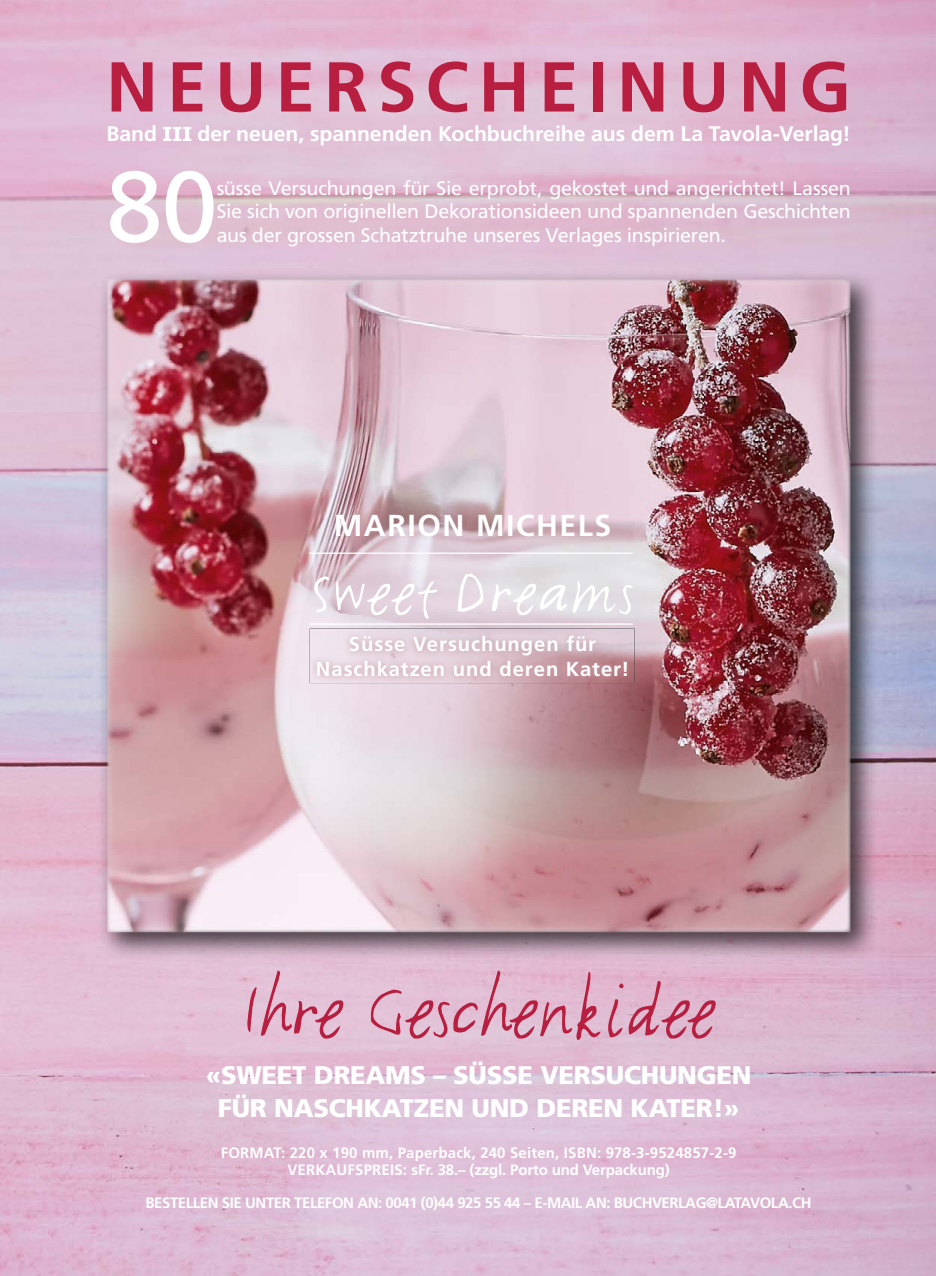
<style>
.page{position:relative;width:936px;height:1276px;background:#fff}
.page>*{position:absolute;margin:0;border:0;box-sizing:border-box;transform-origin:0 0}
.t1{font:99.9px "Frutiger LT Std";color:#fff}
.t2{font:88.8px "Leftscript";color:#b71e3f}
.t3{font:72.75px "Leftscript";letter-spacing:.04em;color:#fff}
.t4{font:700 70.5px "Frutiger LT Std";letter-spacing:.13em;color:#b71e3f}
.t5{font:700 30.3px "Frutiger LT Std";letter-spacing:.05em;color:#fff}
.t6{font:900 25.5px/32.7px "Frutiger LT Std";letter-spacing:-.01em;color:#fff;text-align:center}
.t7{font:700 21px "Frutiger LT Std";letter-spacing:-.005em;color:#fff}
.t8{font:700 20.25px/24.3px "Frutiger LT Std";letter-spacing:.045em;color:#fff;text-align:center}
.t9{font:19.5px/23.4px "Frutiger LT Std";letter-spacing:-.015em;color:#fff;text-align:justify}
.t10{font:700 15px/16.5px "Frutiger LT Std";letter-spacing:.01em;color:#fff;text-align:center}
.t11{font:700 15px "Frutiger LT Std";letter-spacing:-.03em;color:#fff}
.s1{font-family:"Rockwell"}
</style>
<div class="page">
<img style="left:0;top:0;width:935px;height:1276px">
<div style="left:96px;top:269px;width:783px;height:692px;background:#000;opacity:.7"></div>
<div style="left:106px;top:278px;width:746px;height:656px;background:#fff;opacity:.75"></div>
<h3 class="t4" style="left:106px;top:46px;width:746px">NEUERSCHEINUNG</h3>
<p class="t7" style="left:106px;top:121px;width:746px">Band <span class="s1">III</span> der neuen, spannenden Kochbuchreihe aus dem La Tavola-Verlag!</p>
<h1 class="t1" style="left:106px;top:148px;width:113px">80</h1>
<p class="t9" style="left:217px;top:176px;width:635px">süsse Versuchungen für Sie erprobt, gekostet und angerichtet! Lassen Sie sich von originellen Dekorationsideen und spannenden Geschichten aus der grossen Schatztruhe unseres Verlages inspirieren.</p>
<h3 class="t5" style="left:334px;top:508px;width:279px">MARION MICHELS</h3>
<h3 class="t3" style="left:311px;top:551px;width:325px">Sweet Dreams</h3>
<p class="t8" style="left:316px;top:632px;width:315px">Süsse Versuchungen für<br>Naschkatzen und deren Kater!</p>
<h2 class="t2" style="left:242px;top:960px;width:475px">Ihre Geschenkidee</h2>
<h3 class="t6" style="left:206px;top:1059px;width:547px">«SWEET DREAMS – SÜSSE VERSUCHUNGEN<br>FÜR NASCHKATZEN UND DEREN KATER!»</h3>
<p class="t10" style="left:221px;top:1144px;width:517px">FORMAT: 220 x 190 mm, Paperback, 240 Seiten, ISBN: 978-3-9524857-2-9<br>VERKAUFSPREIS: sFr. 38.– (zzgl. Porto und Verpackung)</p>
<p class="t11" style="left:145px;top:1193px;width:667px">BESTELLEN SIE UNTER TELEFON AN: 0041 (0)44 925 55 44 – E-MAIL AN: BUCHVERLAG@LATAVOLA.CH</p>
</div>
